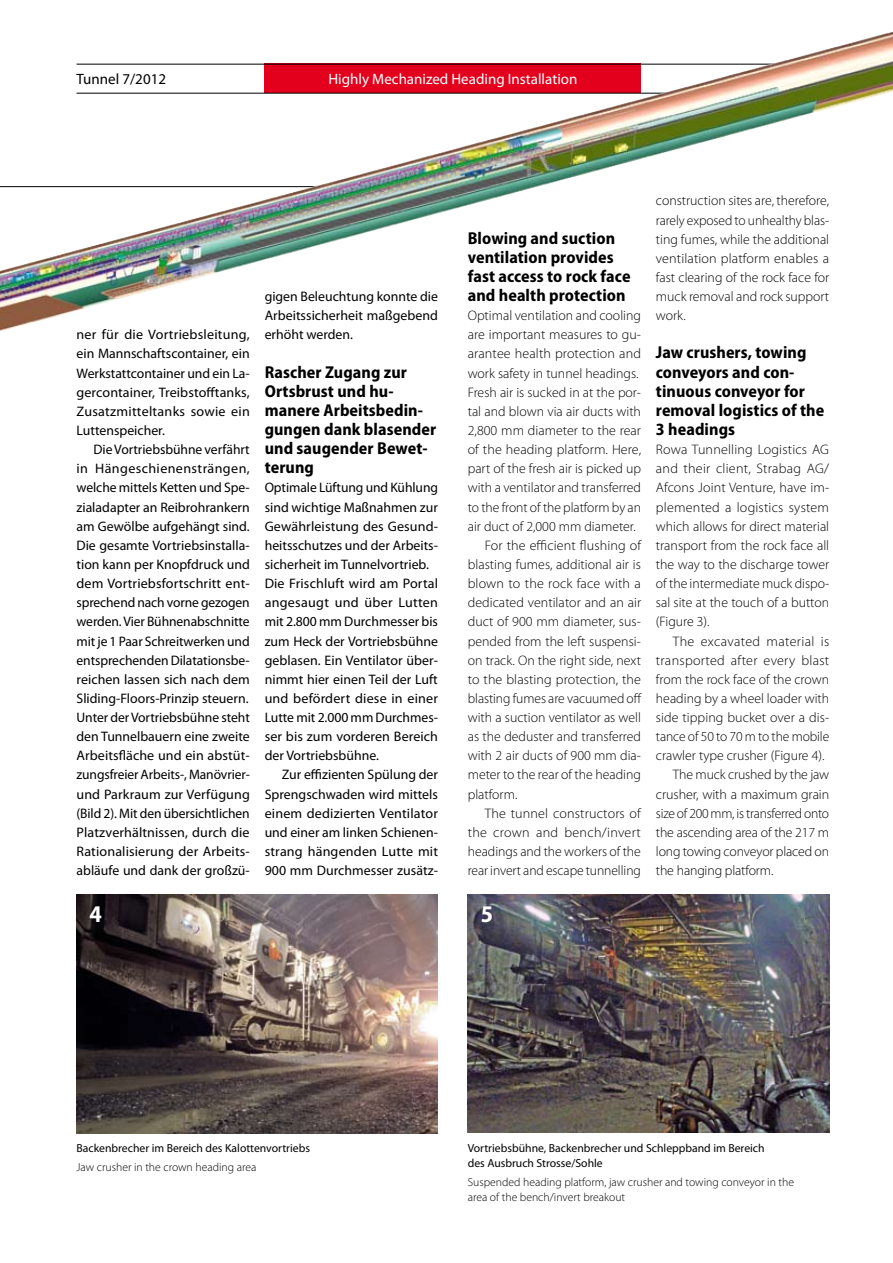
<style>
.page{position:relative;width:893px;height:1263px;background:#fff}
.page>*{position:absolute;margin:0;border:0;box-sizing:border-box;transform-origin:0 0}
.t1{font:700 semi-condensed 24px "Myriad Pro";color:#fff}
.t2{font:700 semi-condensed 17.25px/19.2px "Myriad Pro";letter-spacing:.005em;color:#000}
.t3{font:15px "Myriad Pro";color:#fff}
.t4{font:15px "Myriad Pro";color:#000}
.t5{font:300 13.8px/19.2px "Myriad Pro";color:#000;text-align:justify}
.t6{font:13.8px/19.2px "Myriad Pro";color:#000;text-align:justify}
.t7{font:300 13.8px "Myriad Pro";letter-spacing:.02em;color:#000}
.t8{font:300 13.8px "Myriad Pro";letter-spacing:.025em;color:#000}
.t9{font:11.7px/15px "Myriad Pro";color:#000}
.t10{font:300 11.7px/15px "Myriad Pro";color:#000}
</style>
<div class="page">
<img style="left:77px;top:894px;width:361px;height:239px">
<img style="left:468px;top:894px;width:361px;height:239px">
<img style="left:0;top:31px;width:893px;height:300px">
<p class="t4" style="left:77px;top:70px;width:91px">Tunnel 7/2012</p>
<p class="t3" style="left:328px;top:70px;width:251px">Highly Mechanized Heading Installation</p>
<p class="t6" style="left:77px;top:325px;width:175px">ner für die Vortriebsleitung, ein Mannschaftscontainer, ein Werkstattcontainer und ein La&shy;gercontainer, Treibstofftanks, Zusatzmitteltanks sowie ein Luttenspeicher.</p>
<p class="t6" style="left:77px;top:440px;width:175px;text-indent:17px">Die Vortriebsbühne verfährt in Hängeschienensträngen, welche mittels Ketten und Spe&shy;zialadapter an Reibrohrankern am Gewölbe aufgehängt sind.<br>Die gesamte Vortriebsinstalla&shy;tion kann per Knopfdruck und dem Vortriebsfortschritt ent&shy;sprechend nach vorne gezogen werden. Vier Bühnenabschnitte mit je 1 Paar Schreitwerken und entsprechenden Dilatationsbe&shy;reichen lassen sich nach dem Sliding-Floors-Prinzip steuern.<br>Unter der Vortriebsbühne steht den Tunnelbauern eine zweite Arbeitsfläche und ein abstüt&shy;zungsfreier Arbeits-, Manövrier&shy;und Parkraum zur Verfügung (Bild 2). Mit den übersichtlichen Platzverhältnissen, durch die Rationalisierung der Arbeits&shy;abläufe und dank der großzü-</p>
<h1 class="t1" style="left:89px;top:901px;width:14px">4</h1>
<p class="t6" style="left:265px;top:287px;width:175px">gigen Beleuchtung konnte die Arbeitssicherheit maßgebend erhöht werden.</p>
<p class="t2" style="left:265px;top:362px;width:173px">Rascher Zugang zur<br>Ortsbrust und hu&shy;manere Arbeitsbedin&shy;gungen dank blasender und saugender Bewet&shy;terung</p>
<p class="t6" style="left:265px;top:478px;width:175px;text-align:left">Optimale Lüftung und Kühlung sind wichtige Maßnahmen zur<br>Gewährleistung des Gesund&shy;heitsschutzes und der Arbeits&shy;sicherheit im Tunnelvortrieb.<br>Die Frischluft wird am Portal angesaugt und über Lutten mit 2.800 mm Durchmesser bis zum Heck der Vortriebsbühne geblasen. Ein Ventilator über&shy;nimmt hier einen Teil der Luft und befördert diese in einer<br>Lutte mit 2.000 mm Durchmes&shy;ser bis zum vorderen Bereich der Vortriebsbühne.</p>
<p class="t6" style="left:265px;top:765px;width:175px;text-indent:17px">Zur effizienten Spülung der Sprengschwaden wird mittels einem dedizierten Ventilator und einer am linken Schienen&shy;strang hängenden Lutte mit 900 mm Durchmesser zusätz-</p>
<p class="t2" style="left:468px;top:228px;width:164px">Blowing and suction ventilation provides fast access to rock face and health protection</p>
<p class="t5" style="left:468px;top:306px;width:175px">Optimal ventilation and cooling</p>
<p class="t5" style="left:468px;top:325px;width:175px">are important measures to gu-</p>
<p class="t5" style="left:468px;top:344px;width:175px">arantee health protection and</p>
<p class="t5" style="left:468px;top:363px;width:172px">work safety in tunnel headings.</p>
<p class="t5" style="left:468px;top:382px;width:175px">Fresh air is sucked in at the por-</p>
<p class="t5" style="left:468px;top:402px;width:175px">tal and blown via air ducts with</p>
<p class="t5" style="left:468px;top:421px;width:175px">2,800 mm diameter to the rear</p>
<p class="t5" style="left:468px;top:440px;width:175px">of the heading platform. Here,</p>
<p class="t5" style="left:468px;top:459px;width:175px">part of the fresh air is picked up</p>
<p class="t5" style="left:468px;top:478px;width:175px">with a ventilator and transferred</p>
<p class="t5" style="left:468px;top:497px;width:175px">to the front of the platform by an</p>
<p class="t5" style="left:468px;top:516px;width:170px">air duct of 2,000 mm diameter.</p>
<p class="t5" style="left:485px;top:535px;width:158px">For the efficient flushing of</p>
<p class="t5" style="left:468px;top:555px;width:175px">blasting fumes, additional air is</p>
<p class="t5" style="left:468px;top:574px;width:175px">blown to the rock face with a</p>
<p class="t5" style="left:468px;top:593px;width:175px">dedicated ventilator and an air</p>
<p class="t5" style="left:468px;top:612px;width:175px">duct of 900 mm diameter, sus-</p>
<p class="t5" style="left:468px;top:631px;width:175px">pended from the left suspensi-</p>
<p class="t5" style="left:468px;top:650px;width:175px">on track. On the right side, next</p>
<p class="t5" style="left:468px;top:669px;width:175px">to the blasting protection, the</p>
<p class="t5" style="left:468px;top:689px;width:176px">blasting fumes are vacuumed off</p>
<p class="t5" style="left:468px;top:708px;width:175px">with a suction ventilator as well</p>
<p class="t5" style="left:468px;top:727px;width:175px">as the deduster and transferred</p>
<p class="t5" style="left:468px;top:746px;width:175px">with 2 air ducts of 900 mm dia-</p>
<p class="t5" style="left:468px;top:765px;width:175px">meter to the rear of the heading</p>
<p class="t5" style="left:468px;top:784px;width:51px">platform.</p>
<p class="t5" style="left:485px;top:803px;width:158px">The tunnel constructors of</p>
<p class="t7" style="left:468px;top:824px;width:175px">the crown and bench/invert</p>
<p class="t5" style="left:468px;top:842px;width:175px">headings and the workers of the</p>
<p class="t5" style="left:468px;top:861px;width:175px">rear invert and escape tunnelling</p>
<h1 class="t1" style="left:481px;top:901px;width:14px">5</h1>
<p class="t5" style="left:656px;top:191px;width:175px">construction sites are, therefore, rarely exposed to unhealthy blas&shy;ting fumes, while the additional ventilation platform enables a fast clearing of the rock face for muck removal and rock support work.</p>
<p class="t2" style="left:656px;top:343px;width:170px">Jaw crushers, towing conveyors and con&shy;tinuous conveyor for removal logistics of the<br>3 headings</p>
<p class="t5" style="left:656px;top:440px;width:175px">Rowa Tunnelling Logistics AG and their client, Strabag AG/ Afcons Joint Venture, have im&shy;plemented a logistics system which allows for direct material transport from the rock face all the way to the discharge tower of the intermediate muck dispo&shy;sal site at the touch of a button (Figure 3).</p>
<p class="t8" style="left:673px;top:633px;width:158px">The excavated material is</p>
<p class="t7" style="left:656px;top:652px;width:175px">transported after every blast</p>
<p class="t5" style="left:656px;top:669px;width:175px">from the rock face of the crown</p>
<p class="t5" style="left:656px;top:689px;width:175px">heading by a wheel loader with</p>
<p class="t5" style="left:656px;top:708px;width:175px">side tipping bucket over a dis-</p>
<p class="t5" style="left:656px;top:727px;width:175px">tance of 50 to 70 m to the mobile</p>
<p class="t5" style="left:656px;top:746px;width:170px">crawler type crusher (Figure 4).</p>
<p class="t5" style="left:673px;top:765px;width:158px">The muck crushed by the jaw</p>
<p class="t5" style="left:656px;top:784px;width:175px">crusher, with a maximum grain</p>
<p class="t5" style="left:656px;top:803px;width:175px">size of 200 mm, is transferred onto</p>
<p class="t5" style="left:656px;top:822px;width:175px">the ascending area of the 217 m</p>
<p class="t5" style="left:656px;top:842px;width:175px">long towing conveyor placed on</p>
<p class="t5" style="left:656px;top:861px;width:119px">the hanging platform.</p>
<p class="t9" style="left:77px;top:1140px;width:235px">Backenbrecher im Bereich des Kalottenvortriebs</p>
<p class="t10" style="left:77px;top:1159px;width:181px">Jaw crusher in the crown heading area</p>
<p class="t9" style="left:468px;top:1141px;width:298px">Vortriebsbühne, Backenbrecher und Schleppband im Bereich des Ausbruch Strosse/Sohle</p>
<p class="t10" style="left:468px;top:1175px;width:328px">Suspended heading platform, jaw crusher and towing conveyor in the area of the bench/invert breakout</p>
</div>
